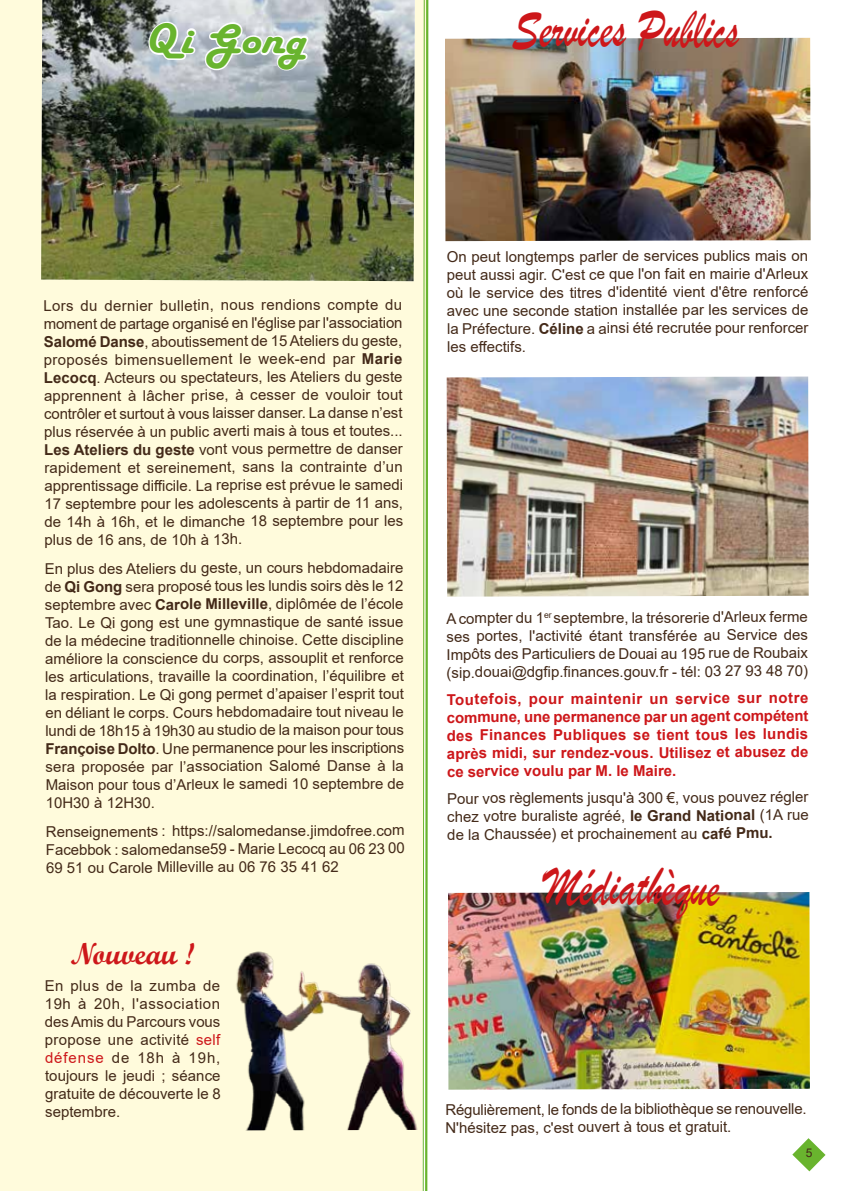
<style>
.page{position:relative;width:851px;height:1191px;background:#fff}
.page>*{position:absolute;margin:0;border:0;box-sizing:border-box;transform-origin:0 0}
.t1{font:57px "Brush Script";color:#cd171a;scale:.74 1}
.t2{font:43.5px "Harlow Solid";color:#69b42e;scale:1.1 1}
.t3{font:30px "Script MT Bold";color:#cd171a}
.t4{font:15px/18px "Arial";letter-spacing:-.005em;color:#432918;text-align:justify}
.t5{font:700 15px/18px "Arial";letter-spacing:-.005em;color:#cd171a;text-align:justify}
.t6{font:12px "Arial";color:#432918}
.s1{font-weight:700}
.s2{color:#cd171a}
</style>
<div class="page">
<div style="left:0;top:0;width:422px;height:1191px;background:#fffbdc"></div>
<svg style="left:792px;top:1138px;width:33px;height:33px"></svg>
<svg style="left:422px;top:0;width:7px;height:1191px;background:#b8da94"></svg>
<img style="left:445px;top:38px;width:365px;height:203px">
<img style="left:446px;top:376px;width:362px;height:220px">
<img style="left:448px;top:892px;width:361px;height:197px">
<img style="left:41px;top:0;width:374px;height:281px">
<img style="left:229px;top:937px;width:192px;height:193px">
<svg style="left:147px;top:20px;width:163px;height:52px"></svg>
<h2 class="t2" style="left:146px;top:14px;width:147px;rotate:1deg">Qi Gong</h2>
<h1 class="t1" style="left:512px;top:-6px;width:307px">Services Publics</h1>
<p class="t4" style="left:44px;top:296px;width:361px">Lors du dernier bulletin, nous rendions compte du moment de partage organisé en l'église par l'association <span class="s1">Salomé Danse</span>, aboutissement de 15 Ateliers du geste, proposés bimensuellement le week-end par <span class="s1">Marie Lecocq</span>. Acteurs ou spectateurs, les Ateliers du geste apprennent à lâcher prise, à cesser de vouloir tout contrôler et surtout à vous laisser danser. La danse n’est plus réservée à un public averti mais à tous et toutes...<br><span class="s1">Les Ateliers du geste</span> vont vous permettre de danser rapidement et sereinement, sans la contrainte d’un apprentissage difficile. La reprise est prévue le samedi 17 septembre pour les adolescents à partir de 11 ans, de 14h à 16h, et le dimanche 18 septembre pour les plus de 16 ans, de 10h à 13h.</p>
<p class="t4" style="left:45px;top:559px;width:361px">En plus des Ateliers du geste, un cours hebdomadaire de <span class="s1">Qi Gong</span> sera proposé tous les lundis soirs dès le 12 septembre avec <span class="s1">Carole Milleville</span>, diplômée de l’école Tao. Le Qi gong est une gymnastique de santé issue de la médecine traditionnelle chinoise. Cette discipline améliore la conscience du corps, assouplit et renforce les articulations, travaille la coordination, l’équilibre et la respiration. Le Qi gong permet d’apaiser l’esprit tout en déliant le corps. Cours hebdomadaire tout niveau le lundi de 18h15 à 19h30 au studio de la maison pour tous <span class="s1">Françoise Dolto</span>. Une permanence pour les inscriptions sera proposée par l’association Salomé Danse à la Maison pour tous d’Arleux le samedi 10 septembre de 10H30 à 12H30.</p>
<p class="t4" style="left:46px;top:821px;width:360px">Renseignements : https://salomedanse.jimdofree.com Facebbok : salomedanse59 - Marie Lecocq au 06 23 00<br>69 51 ou Carole Milleville au 06 76 35 41 62</p>
<h3 class="t3" style="left:70px;top:935px;width:126px">Nouveau !</h3>
<p class="t4" style="left:45px;top:976px;width:177px">En plus de la zumba de 19h à 20h, l'association des Amis du Parcours vous propose une activité <span class="s2">self défense</span> de 18h à 19h, toujours le jeudi ; séance gratuite de découverte le 8 septembre.</p>
<p class="t4" style="left:446px;top:247px;width:363px">On peut longtemps parler de services publics mais on peut aussi agir. C'est ce que l'on fait en mairie d'Arleux où le service des titres d'identité vient d'être renforcé avec une seconde station installée par les services de la Préfecture. <span class="s1">Céline</span> a ainsi été recrutée pour renforcer les effectifs.</p>
<p class="t4" style="left:446px;top:608px;width:363px">A compter du 1<sup>er</sup> septembre, la trésorerie d'Arleux ferme ses portes, l'activité étant transférée au Service des Impôts des Particuliers de Douai au 195 rue de Roubaix (sip.douai@dgfip.finances.gouv.fr - tél: 03 27 93 48 70)</p>
<p class="t5" style="left:446px;top:690px;width:363px">Toutefois, pour maintenir un service sur notre commune, une permanence par un agent compétent des Finances Publiques se tient tous les lundis après midi, sur rendez-vous. Utilisez et abusez de ce service voulu par M. le Maire.</p>
<p class="t4" style="left:447px;top:788px;width:363px">Pour vos règlements jusqu'à 300 €, vous pouvez régler chez votre buraliste agréé, <span class="s1">le Grand National</span> (1A rue de la Chaussée) et prochainement au <span class="s1">café Pmu.</span></p>
<h1 class="t1" style="left:544px;top:852px;width:238px">Médiathèque</h1>
<p class="t4" style="left:445px;top:1099px;width:363px">Régulièrement, le fonds de la bibliothèque se renouvelle.<br>N'hésitez pas, c'est ouvert à tous et gratuit.</p>
<p class="t6" style="left:805px;top:1144px;width:8px">5</p>
</div>
